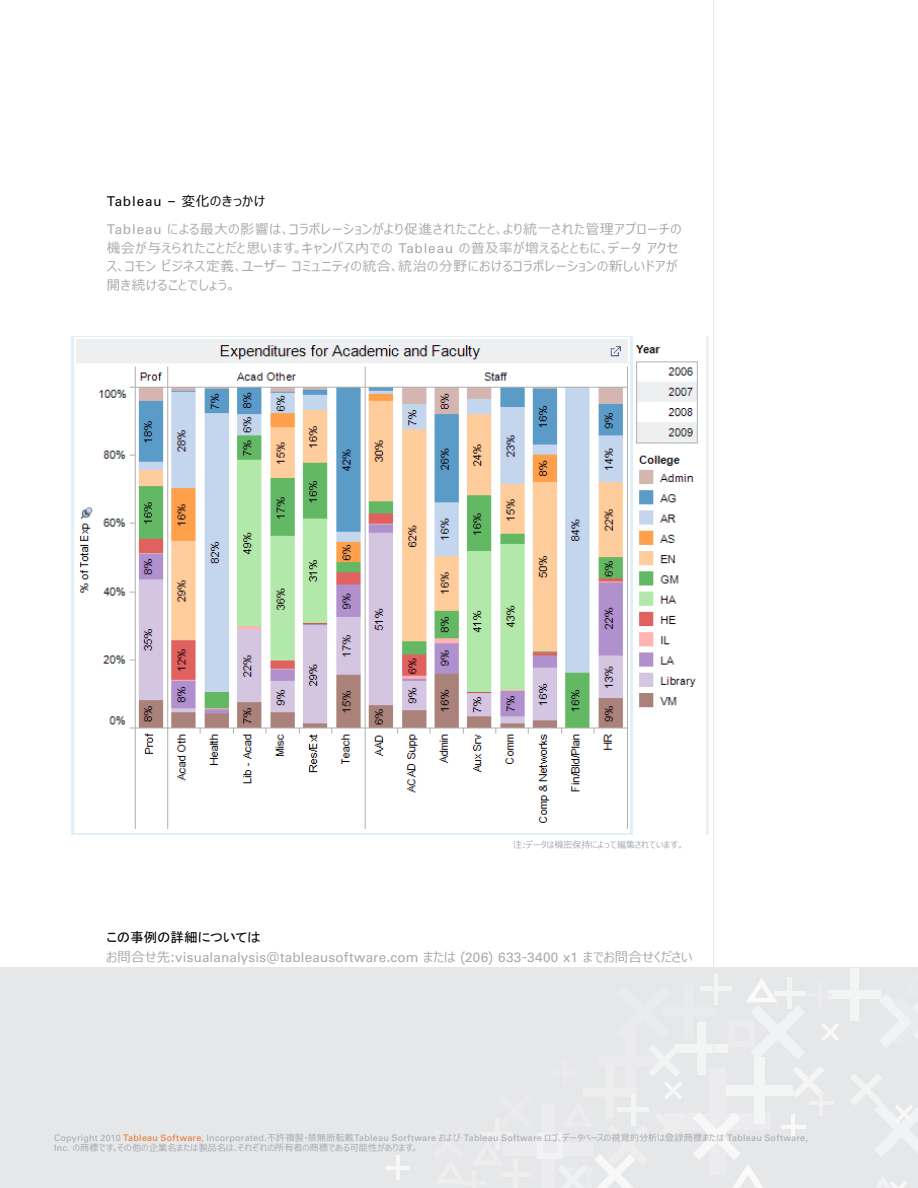
<style>
.page{position:relative;width:918px;height:1188px;background:#fff}
.page>*{position:absolute;margin:0;border:0;box-sizing:border-box;transform-origin:0 0}
.Body_copy_HEADER{font:13.5px/18.8px "Meiryo UI";letter-spacing:.055em;color:#a8a9ad}
.Body_copy_HEADER-2{font:13.5px "Univers LT Std";letter-spacing:.015em;color:#a8a9ad}
.Body_copy_HEADER-3{font:13.5px "Meiryo UI";letter-spacing:.06em;color:#040503}
.Body_copy_HEADER-4{font:13.5px "MS P Gothic";letter-spacing:-.01em;color:#040503}
.Legalese{font:9px/10.5px "Meiryo UI";letter-spacing:.005em;color:#a8a9ad}
.s1{font-family:"Univers LT Std"}
.s2{font-family:"Meiryo UI"}
.s3{font-family:"Univers LT Std";color:#e9752d}
</style>
<div class="page">
<div style="left:0;top:968px;width:918px;height:220px;background:#e6e7e9"></div>
<svg style="left:792px;top:1066px;width:32px;height:31px"></svg>
<hr style="left:819px;top:1091px;width:4px;height:25px;background:#f0f0f1">
<hr style="left:809px;top:1101px;width:25px;height:4px;background:#f0f0f1">
<hr style="left:791px;top:1115px;width:4px;height:24px;background:#f9f9f9">
<hr style="left:781px;top:1125px;width:24px;height:4px;background:#f9f9f9">
<div style="left:709px;top:1068px;width:16px;height:107px;background:#ececee"></div>
<div style="left:664px;top:1113px;width:106px;height:17px;background:#ececee"></div>
<div style="left:754px;top:1057px;width:11px;height:67px;background:#f4f5f5"></div>
<div style="left:726px;top:1086px;width:67px;height:10px;background:#f4f5f5"></div>
<div style="left:626px;top:1029px;width:10px;height:64px;background:#ebebed"></div>
<div style="left:685px;top:985px;width:8px;height:53px;background:#eaebec"></div>
<div style="left:662px;top:1008px;width:53px;height:8px;background:#eaebec"></div>
<div style="left:503px;top:1142px;width:89px;height:14px;background:#ececee"></div>
<div style="left:698px;top:1022px;width:8px;height:53px;background:#f3f4f4"></div>
<div style="left:676px;top:1045px;width:52px;height:8px;background:#f3f4f4"></div>
<div style="left:850px;top:969px;width:8px;height:52px;background:#f3f4f4"></div>
<div style="left:828px;top:991px;width:52px;height:8px;background:#f3f4f4"></div>
<div style="left:713px;top:973px;width:5px;height:32px;background:#f3f4f4"></div>
<hr style="left:700px;top:987px;width:31px;height:4px;background:#f3f4f4">
<div style="left:787px;top:977px;width:5px;height:32px;background:#f3f4f4"></div>
<div style="left:513px;top:1159px;width:5px;height:29px;background:#eeeeef"></div>
<div style="left:500px;top:1172px;width:32px;height:5px;background:#eeeeef"></div>
<div style="left:495px;top:1119px;width:5px;height:31px;background:#efeff0"></div>
<div style="left:482px;top:1132px;width:31px;height:5px;background:#efeff0"></div>
<svg style="left:822px;top:1023px;width:17px;height:18px"></svg>
<svg style="left:851px;top:1074px;width:67px;height:82px"></svg>
<svg style="left:693px;top:1112px;width:70px;height:76px"></svg>
<svg style="left:879px;top:990px;width:39px;height:57px"></svg>
<svg style="left:890px;top:1181px;width:17px;height:7px"></svg>
<svg style="left:728px;top:978px;width:77px;height:81px"></svg>
<svg style="left:537px;top:1045px;width:145px;height:143px"></svg>
<hr style="left:472px;top:1171px;width:4px;height:17px;background:#ededee">
<hr style="left:461px;top:1181px;width:25px;height:4px;background:#ededee">
<hr style="left:563px;top:1060px;width:4px;height:25px;background:#ebebed">
<hr style="left:552px;top:1071px;width:25px;height:4px;background:#ebebed">
<hr style="left:396px;top:1156px;width:4px;height:24px;background:#f7f7f8">
<hr style="left:386px;top:1166px;width:24px;height:4px;background:#f7f7f8">
<hr style="left:818px;top:982px;width:4px;height:25px;background:#ebebed">
<hr style="left:808px;top:993px;width:24px;height:4px;background:#ebebed">
<div style="left:855px;top:1136px;width:22px;height:7px;background:#e6e7e9"></div>
<hr style="left:713px;top:0;width:1px;height:1071px;background:#e6e7e9">
<img style="left:72px;top:337px;width:636px;height:497px">
<p class="Body_copy_HEADER-3" style="left:107px;top:192px;width:160px"><span class="s1">Tableau</span> – 変化のきっかけ</p>
<p class="Body_copy_HEADER" style="left:107px;top:220px;width:576px"><span class="s1">Tableau</span> による最大の影響は、コラボレーションがより促進されたことと、より統一された管理アプローチの機会が与えられたことだと思います。キャンパス内での <span class="s1">Tableau</span> の普及率が増えるとともに、データ アクセス、コモン ビジネス定義、ユーザー コミュニティの統合、統治の分野におけるコラボレーションの新しいドアが開き続けることでしょう。</p>
<p class="Legalese" style="left:513px;top:840px;width:173px">注:データは機密保持によって編集されています。</p>
<p class="Body_copy_HEADER-4" style="left:106px;top:931px;width:156px">この事例の詳細については</p>
<p class="Body_copy_HEADER-2" style="left:106px;top:950px;width:587px"><span class="s2">お問合せ先:</span>visualanalysis<span class="s2">@</span>tableausoftware<span class="s2">.</span>com <span class="s2">または (</span>206<span class="s2">)</span> 633<span class="s2">-</span>3400 x1 <span class="s2">までお問合せください</span></p>
<p class="Legalese" style="left:54px;top:1133px;width:755px"><span class="s1">Copyright 2010</span> <span class="s3">Tableau Software</span><span class="s1">, Incorporated</span>.不許複製・禁無断転載<span class="s1">Tableau Sorftware</span> および <span class="s1">Tableau Software</span> ロゴ、データベースの視覚的分析は登録商標または <span class="s1">Tableau Software,<br>Inc.</span> の商標です。その他の企業名または製品名は、それぞれの所有者の商標である可能性があります。</p>
</div>
